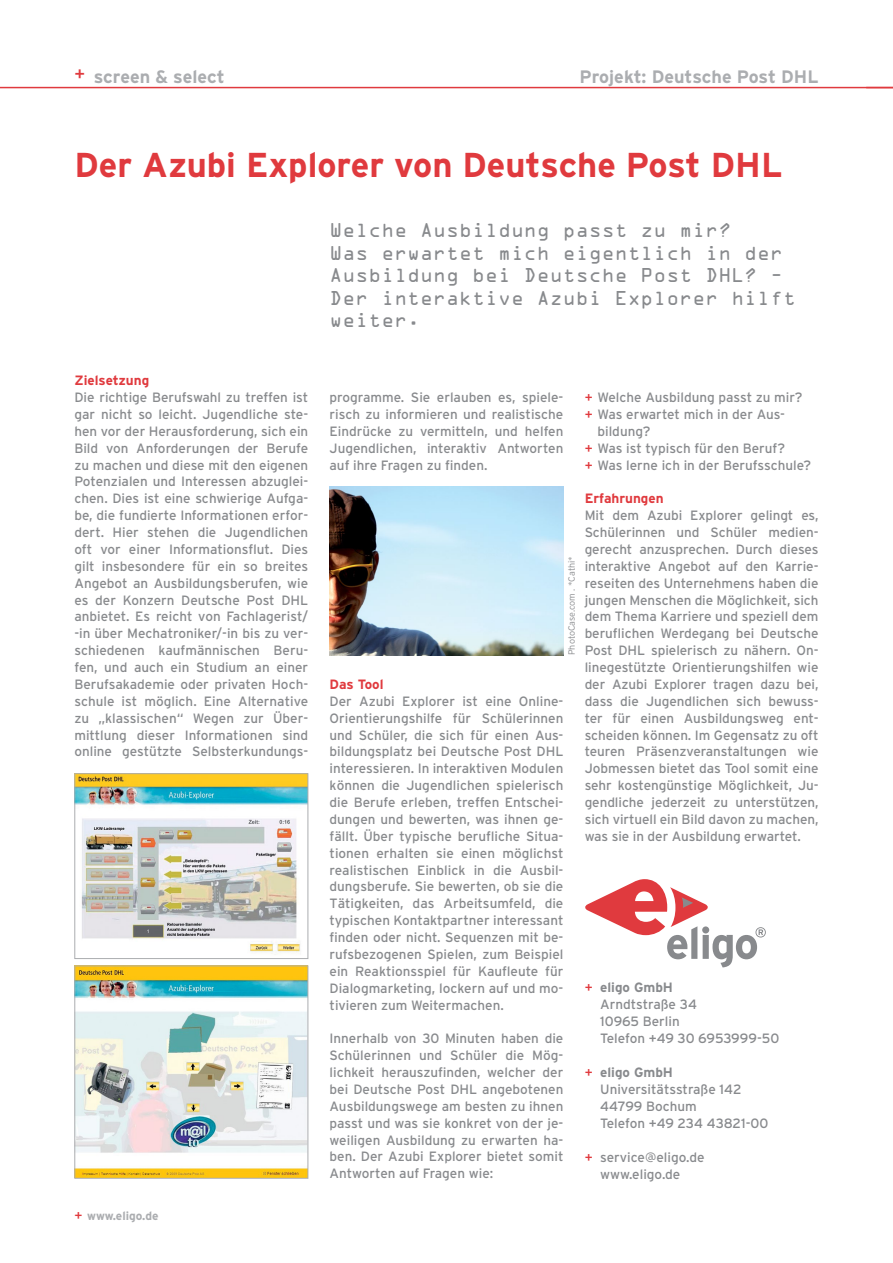
<style>
.page{position:relative;width:893px;height:1263px;background:#fff}
.page>*{position:absolute;margin:0;border:0;box-sizing:border-box;transform-origin:0 0}
.t1{font:700 34.5px "Interstate";color:#e03a3e}
.t2{font:18px/22.5px "OCRA Std";color:#888a8d}
.t3{font:700 18px "Interstate";color:#abadb0}
.t4{font:18px "Interstate";color:#e03a3e}
.t5{font:13.5px/16.8px "Interstate";color:#888a8d;text-align:justify}
.t6{font:700 13.5px "Interstate";color:#e03a3e}
.t7{font:700 12px "Interstate";color:#abadb0}
.t8{font:300 9px "Interstate";color:#888a8d}
.s1{color:#e03a3e}
.s2{font-weight:700}
.s3{font-weight:400;font-size:13.5px;color:#e03a3e}
</style>
<div class="page">
<hr style="left:0;top:87px;width:893px;height:1px;background:#e03a3e">
<svg style="left:585px;top:879px;width:181px;height:88px"></svg>
<img style="left:330px;top:486px;width:233px;height:169px">
<img style="left:76px;top:775px;width:230px;height:180px">
<div style="left:74px;top:773px;width:234px;height:186px;border:1px solid #abadb0"></div>
<img style="left:76px;top:967px;width:230px;height:210px">
<div style="left:74px;top:965px;width:234px;height:214px;border:1px solid #abadb0"></div>
<h2 class="t4" style="left:74px;top:64px;width:12px">+</h2>
<h2 class="t3" style="left:580px;top:66px;width:240px">Projekt: Deutsche Post DHL</h2>
<h2 class="t3" style="left:94px;top:66px;width:132px">screen &amp; select</h2>
<h1 class="t1" style="left:74px;top:145px;width:709px">Der Azubi Explorer von Deutsche Post DHL</h1>
<h2 class="t2" style="left:330px;top:221px;width:468px">Welche Ausbildung passt zu mir?<br>Was erwartet mich eigentlich in der<br>Ausbildung bei Deutsche Post DHL? –<br>Der interaktive Azubi Explorer hilft weiter.</h2>
<p class="t6" style="left:74px;top:373px;width:76px">Zielsetzung</p>
<p class="t5" style="left:74px;top:389px;width:235px">Die richtige Berufswahl zu treffen ist gar nicht so leicht. Jugendliche ste&shy;hen vor der Herausforderung, sich ein Bild von Anforderungen der Berufe zu machen und diese mit den eigenen Potenzialen und Interessen abzuglei&shy;chen. Dies ist eine schwierige Aufga&shy;be, die fundierte Informationen erfor&shy;dert. Hier stehen die Jugendlichen oft vor einer Informationsflut. Dies gilt insbesondere für ein so breites Angebot an Ausbildungsberufen, wie es der Konzern Deutsche Post DHL anbietet. Es reicht von Fachlagerist/ -in über Mechatroniker/-in bis zu ver&shy;schiedenen kaufmännischen Beru&shy;fen, und auch ein Studium an einer Berufsakademie oder privaten Hoch&shy;schule ist möglich. Eine Alternative zu „klassischen“ Wegen zur Über&shy;mittlung dieser Informationen sind online gestützte Selbsterkundungs-</p>
<p class="t5" style="left:330px;top:389px;width:235px">programme. Sie erlauben es, spiele&shy;risch zu informieren und realistische Eindrücke zu vermitteln, und helfen Jugendlichen, interaktiv Antworten auf ihre Fragen zu finden.</p>
<p class="t8" style="left:567px;top:655px;width:101px;rotate:-90deg">PhotoCase.com . *Cathi*</p>
<p class="t6" style="left:330px;top:677px;width:55px">Das Tool</p>
<p class="t5" style="left:330px;top:692px;width:235px">Der Azubi Explorer ist eine Online-Orientierungshilfe für Schülerinnen und Schüler, die sich für einen Aus&shy;bildungsplatz bei Deutsche Post DHL interessieren. In interaktiven Modulen können die Jugendlichen spielerisch die Berufe erleben, treffen Entschei&shy;dungen und bewerten, was ihnen ge&shy;fällt. Über typische berufliche Situa&shy;tionen erhalten sie einen möglichst realistischen Einblick in die Ausbil&shy;dungsberufe. Sie bewerten, ob sie die Tätigkeiten, das Arbeitsumfeld, die typischen Kontaktpartner interessant finden oder nicht. Sequenzen mit be&shy;rufsbezogenen Spielen, zum Beispiel ein Reaktionsspiel für Kaufleute für Dialogmarketing, lockern auf und mo&shy;tivieren zum Weitermachen.</p>
<p class="t5" style="left:330px;top:1030px;width:235px">Innerhalb von 30 Minuten haben die Schülerinnen und Schüler die Mög&shy;lichkeit herauszufinden, welcher der bei Deutsche Post DHL angebotenen Ausbildungswege am besten zu ihnen passt und was sie konkret von der je&shy;weiligen Ausbildung zu erwarten ha&shy;ben. Der Azubi Explorer bietet somit Antworten auf Fragen wie:</p>
<p class="t5" style="left:585px;top:389px;width:219px"><span class="s1">+</span> Welche Ausbildung passt zu mir?</p>
<p class="t5" style="left:585px;top:406px;width:202px"><span class="s1">+</span> Was erwartet mich in der Aus-</p>
<p class="t5" style="left:597px;top:422px;width:55px">bildung?</p>
<p class="t5" style="left:585px;top:439px;width:202px"><span class="s1">+</span> Was ist typisch für den Beruf?</p>
<p class="t5" style="left:585px;top:456px;width:228px"><span class="s1">+</span> Was lerne ich in der Berufsschule?</p>
<p class="t6" style="left:585px;top:491px;width:80px">Erfahrungen</p>
<p class="t5" style="left:585px;top:507px;width:235px">Mit dem Azubi Explorer gelingt es, Schülerinnen und Schüler medien&shy;gerecht anzusprechen. Durch dieses interaktive Angebot auf den Karrie&shy;reseiten des Unternehmens haben die jungen Menschen die Möglichkeit, sich dem Thema Karriere und speziell dem beruflichen Werdegang bei Deutsche Post DHL spielerisch zu nähern. On&shy;linegestützte Orientierungshilfen wie der Azubi Explorer tragen dazu bei, dass die Jugendlichen sich bewuss&shy;ter für einen Ausbildungsweg ent&shy;scheiden können. Im Gegensatz zu oft teuren Präsenzveranstaltungen wie Jobmessen bietet das Tool somit eine sehr kostengünstige Möglichkeit, Ju&shy;gendliche jederzeit zu unterstützen, sich virtuell ein Bild davon zu machen, was sie in der Ausbildung erwartet.</p>
<p class="t5" style="left:600px;top:979px;width:181px;text-align:left;text-indent:-15px"><span class="s1">+</span> <span class="s2">eligo GmbH<br></span>Arndtstraße 34<br>10965 Berlin<br>Telefon +49 30 6953999-50</p>
<p class="t5" style="left:600px;top:1064px;width:170px;text-align:left;text-indent:-15px"><span class="s1">+</span> <span class="s2">eligo GmbH<br></span>Universitätsstraße 142<br>44799 Bochum<br>Telefon +49 234 43821-00</p>
<p class="t5" style="left:600px;top:1148px;width:106px;text-indent:-15px"><span class="s1">+</span> service@eligo.de www.eligo.de</p>
<p class="t7" style="left:74px;top:1209px;width:86px"><span class="s3">+</span> www.eligo.de</p>
</div>
